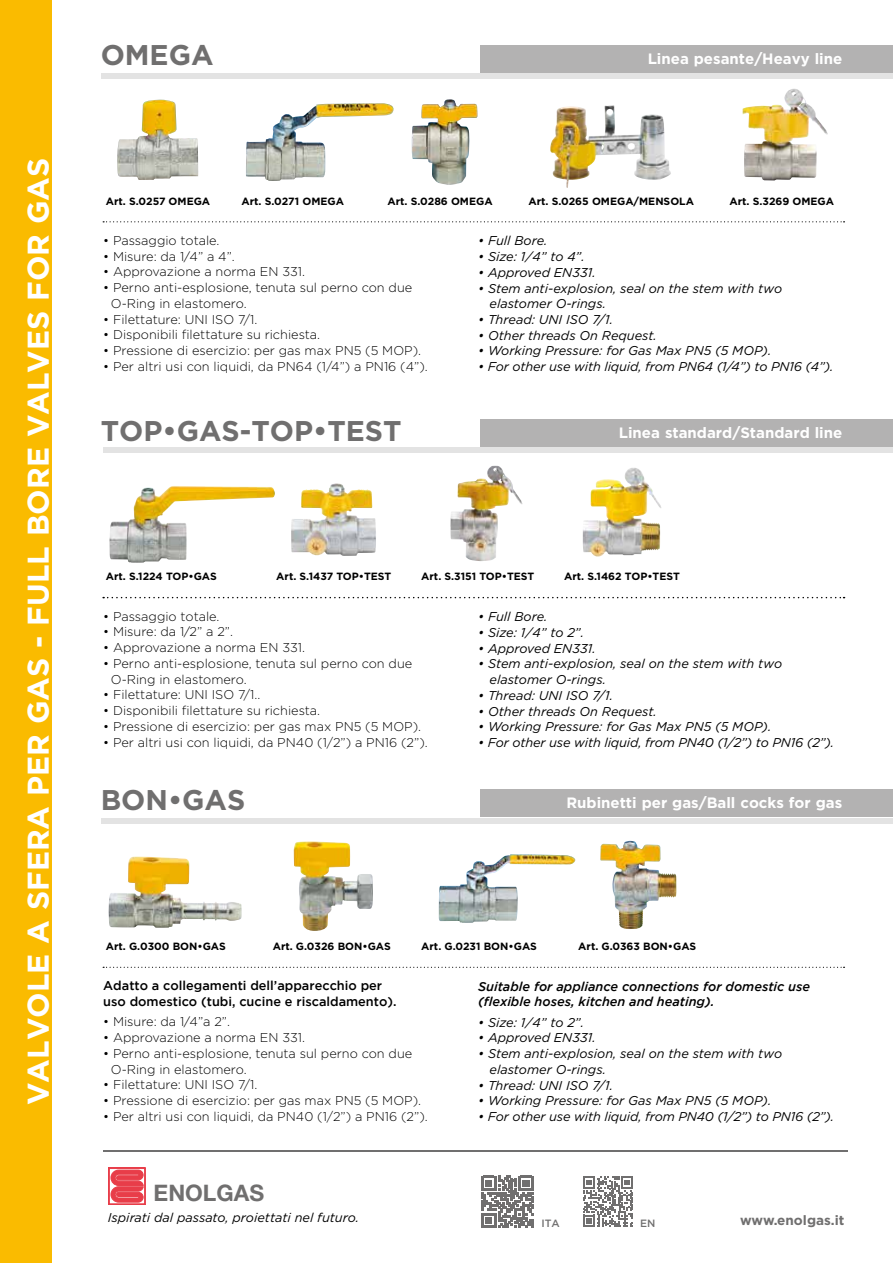
<style>
.page{position:relative;width:893px;height:1263px;background:#fff}
.page>*{position:absolute;margin:0;border:0;box-sizing:border-box;transform-origin:0 0}
.t1{font:700 30px "Gotham";color:#fff}
.t2{font:700 28.5px "Gotham";color:#706f6f}
.t3{font:700 22.8px "Helvetica Neue LT Std";color:#706f6f}
.t4{font:700 15px "Gotham";color:#fff}
.t5{font:700 13.5px "Gotham";color:#706f6f}
.t6{font:300 12.75px/15.8px "Gotham";color:#000}
.t7{font:italic 12.75px/15.8px "Gotham";color:#000}
.t8{font:italic 500 12.75px/15.8px "Gotham";color:#000}
.t9{font:500 12.75px/15.8px "Gotham";color:#000}
.t10{font:700 10.5px "Gotham";color:#000}
.t11{font:500 10.5px "Gotham";color:#706f6f}
</style>
<div class="page">
<div style="left:0;top:0;width:52px;height:1263px;background:#fabb00"></div>
<div style="left:480px;top:419px;width:413px;height:28px;background:#b3b2b2"></div>
<img style="left:117px;top:100px;width:82px;height:80px">
<img style="left:246px;top:103px;width:148px;height:78px">
<img style="left:412px;top:99px;width:66px;height:86px">
<img style="left:550px;top:105px;width:121px;height:83px">
<div style="left:102px;top:74px;width:791px;height:5px;background:#e3e3e3"></div>
<div style="left:480px;top:45px;width:413px;height:27px;background:#b3b2b2"></div>
<img style="left:742px;top:89px;width:75px;height:92px">
<svg style="left:103px;top:221px;width:741px;height:1px"></svg>
<div style="left:102px;top:818px;width:791px;height:5px;background:#e3e3e3"></div>
<div style="left:480px;top:789px;width:413px;height:28px;background:#b3b2b2"></div>
<svg style="left:103px;top:967px;width:741px;height:1px"></svg>
<div style="left:103px;top:448px;width:790px;height:5px;background:#e3e3e3"></div>
<svg style="left:103px;top:597px;width:741px;height:1px"></svg>
<img style="left:110px;top:486px;width:165px;height:77px">
<img style="left:583px;top:469px;width:77px;height:88px">
<img style="left:291px;top:483px;width:85px;height:73px">
<img style="left:450px;top:466px;width:73px;height:95px">
<img style="left:109px;top:856px;width:133px;height:72px">
<img style="left:293px;top:841px;width:80px;height:90px">
<img style="left:439px;top:854px;width:136px;height:69px">
<img style="left:600px;top:842px;width:43px;height:87px">
<div style="left:108px;top:1167px;width:38px;height:38px;border:1px solid #e83d49"></div>
<div style="left:109px;top:1168px;width:36px;height:36px;border:1px solid #e83d49"></div>
<svg style="left:111px;top:1170px;width:33px;height:32px"></svg>
<hr style="left:103px;top:1150px;width:744px;height:2px;background:#706f6f">
<svg style="left:482px;top:1176px;width:51px;height:51px"></svg>
<svg style="left:583px;top:1176px;width:50px;height:51px"></svg>
<h1 class="t1" style="left:21px;top:1105px;width:949px;rotate:-90deg">VALVOLE A SFERA PER GAS - FULL BORE VALVES FOR GAS</h1>
<h2 class="t2" style="left:101px;top:39px;width:114px">OMEGA</h2>
<p class="t4" style="left:648px;top:50px;width:196px">Linea pesante/Heavy line</p>
<p class="t10" style="left:106px;top:195px;width:106px">Art. S.0257 OMEGA</p>
<p class="t10" style="left:241px;top:195px;width:104px">Art. S.0271 OMEGA</p>
<p class="t10" style="left:387px;top:195px;width:107px">Art. S.0286 OMEGA</p>
<p class="t10" style="left:528px;top:195px;width:167px">Art. S.0265 OMEGA/MENSOLA</p>
<p class="t10" style="left:730px;top:195px;width:106px">Art. S.3269 OMEGA</p>
<p class="t6" style="left:103px;top:232px;width:118px">• Passaggio totale.</p>
<p class="t6" style="left:103px;top:248px;width:133px">• Misure: da 1⁄4” a 4”.</p>
<p class="t6" style="left:103px;top:264px;width:203px">• Approvazione a norma EN 331.</p>
<p class="t6" style="left:111px;top:280px;width:303px;text-indent:-8px">• Perno anti-esplosione, tenuta sul perno con due<br>O-Ring in elastomero.</p>
<p class="t6" style="left:103px;top:311px;width:156px">• Filettature: UNI ISO 7/1.</p>
<p class="t6" style="left:103px;top:327px;width:218px">• Disponibili filettature su richiesta.</p>
<p class="t6" style="left:103px;top:342px;width:319px">• Pressione di esercizio: per gas max PN5 (5 MOP).</p>
<p class="t6" style="left:103px;top:358px;width:326px">• Per altri usi con liquidi, da PN64 (1/4”) a PN16 (4”).</p>
<h2 class="t2" style="left:101px;top:414px;width:302px">TOP•GAS-TOP•TEST</h2>
<p class="t7" style="left:478px;top:233px;width:71px">• Full Bore.</p>
<p class="t7" style="left:478px;top:249px;width:108px">• Size: 1⁄4” to 4”.</p>
<p class="t7" style="left:478px;top:264px;width:119px">• Approved EN331.</p>
<p class="t7" style="left:490px;top:280px;width:294px;text-indent:-11px">• Stem anti-explosion, seal on the stem with two elastomer O-rings.</p>
<p class="t7" style="left:478px;top:312px;width:136px">• Thread: UNI ISO 7/1.</p>
<p class="t7" style="left:478px;top:327px;width:180px">• Other threads On Request.</p>
<p class="t7" style="left:478px;top:343px;width:295px">• Working Pressure: for Gas Max PN5 (5 MOP).</p>
<p class="t7" style="left:478px;top:359px;width:357px">• For other use with liquid, from PN64 (1/4”) to PN16 (4”).</p>
<p class="t4" style="left:619px;top:424px;width:225px">Linea standard/Standard line</p>
<p class="t10" style="left:106px;top:571px;width:112px">Art. S.1224 TOP•GAS</p>
<p class="t10" style="left:276px;top:571px;width:116px">Art. S.1437 TOP•TEST</p>
<p class="t10" style="left:421px;top:571px;width:114px">Art. S.3151 TOP•TEST</p>
<p class="t10" style="left:564px;top:571px;width:117px">Art. S.1462 TOP•TEST</p>
<p class="t6" style="left:103px;top:608px;width:118px">• Passaggio totale.</p>
<p class="t6" style="left:103px;top:624px;width:131px">• Misure: da 1⁄2” a 2”.</p>
<p class="t6" style="left:103px;top:639px;width:203px">• Approvazione a norma EN 331.</p>
<p class="t6" style="left:111px;top:655px;width:303px;text-indent:-8px">• Perno anti-esplosione, tenuta sul perno con due<br>O-Ring in elastomero.</p>
<p class="t6" style="left:103px;top:687px;width:159px">• Filettature: UNI ISO 7/1..</p>
<p class="t6" style="left:103px;top:702px;width:218px">• Disponibili filettature su richiesta.</p>
<p class="t6" style="left:103px;top:718px;width:319px">• Pressione di esercizio: per gas max PN5 (5 MOP).</p>
<p class="t6" style="left:103px;top:734px;width:326px">• Per altri usi con liquidi, da PN40 (1/2”) a PN16 (2”).</p>
<p class="t7" style="left:478px;top:609px;width:71px">• Full Bore.</p>
<p class="t7" style="left:478px;top:624px;width:107px">• Size: 1⁄4” to 2”.</p>
<p class="t7" style="left:478px;top:640px;width:119px">• Approved EN331.</p>
<p class="t7" style="left:490px;top:656px;width:294px;text-indent:-11px">• Stem anti-explosion, seal on the stem with two elastomer O-rings.</p>
<p class="t7" style="left:478px;top:687px;width:136px">• Thread: UNI ISO 7/1.</p>
<p class="t7" style="left:478px;top:703px;width:180px">• Other threads On Request.</p>
<p class="t7" style="left:478px;top:719px;width:295px">• Working Pressure: for Gas Max PN5 (5 MOP).</p>
<p class="t7" style="left:478px;top:735px;width:358px">• For other use with liquid, from PN40 (1/2”) to PN16 (2”).</p>
<h2 class="t2" style="left:101px;top:783px;width:146px">BON•GAS</h2>
<p class="t4" style="left:566px;top:794px;width:277px">Rubinetti per gas/Ball cocks for gas</p>
<p class="t10" style="left:106px;top:940px;width:121px">Art. G.0300 BON•GAS</p>
<p class="t10" style="left:273px;top:940px;width:120px">Art. G.0326 BON•GAS</p>
<p class="t10" style="left:421px;top:940px;width:117px">Art. G.0231 BON•GAS</p>
<p class="t10" style="left:578px;top:940px;width:120px">Art. G.0363 BON•GAS</p>
<p class="t9" style="left:103px;top:977px;width:295px">Adatto a collegamenti dell’apparecchio per uso domestico (tubi, cucine e riscaldamento).</p>
<p class="t6" style="left:103px;top:1014px;width:128px">• Misure: da 1⁄4”a 2”.</p>
<p class="t6" style="left:103px;top:1029px;width:203px">• Approvazione a norma EN 331.</p>
<p class="t6" style="left:111px;top:1045px;width:303px;text-indent:-8px">• Perno anti-esplosione, tenuta sul perno con due<br>O-Ring in elastomero.</p>
<p class="t6" style="left:103px;top:1077px;width:156px">• Filettature: UNI ISO 7/1.</p>
<p class="t6" style="left:103px;top:1092px;width:319px">• Pressione di esercizio: per gas max PN5 (5 MOP).</p>
<p class="t6" style="left:103px;top:1108px;width:326px">• Per altri usi con liquidi, da PN40 (1/2”) a PN16 (2”).</p>
<p class="t8" style="left:478px;top:978px;width:333px">Suitable for appliance connections for domestic use (flexible hoses, kitchen and heating).</p>
<p class="t7" style="left:478px;top:1014px;width:107px">• Size: 1⁄4” to 2”.</p>
<p class="t7" style="left:478px;top:1030px;width:119px">• Approved EN331.</p>
<p class="t7" style="left:490px;top:1046px;width:294px;text-indent:-11px">• Stem anti-explosion, seal on the stem with two elastomer O-rings.</p>
<p class="t7" style="left:478px;top:1077px;width:136px">• Thread: UNI ISO 7/1.</p>
<p class="t7" style="left:478px;top:1093px;width:295px">• Working Pressure: for Gas Max PN5 (5 MOP).</p>
<p class="t7" style="left:478px;top:1109px;width:358px">• For other use with liquid, from PN40 (1/2”) to PN16 (2”).</p>
<h3 class="t3" style="left:154px;top:1179px;width:112px">ENOLGAS</h3>
<p class="t7" style="left:108px;top:1210px;width:253px">Ispirati dal passato, proiettati nel futuro.</p>
<p class="t11" style="left:541px;top:1217px;width:20px">ITA</p>
<p class="t11" style="left:640px;top:1217px;width:17px">EN</p>
<p class="t5" style="left:740px;top:1212px;width:106px">www.enolgas.it</p>
</div>
